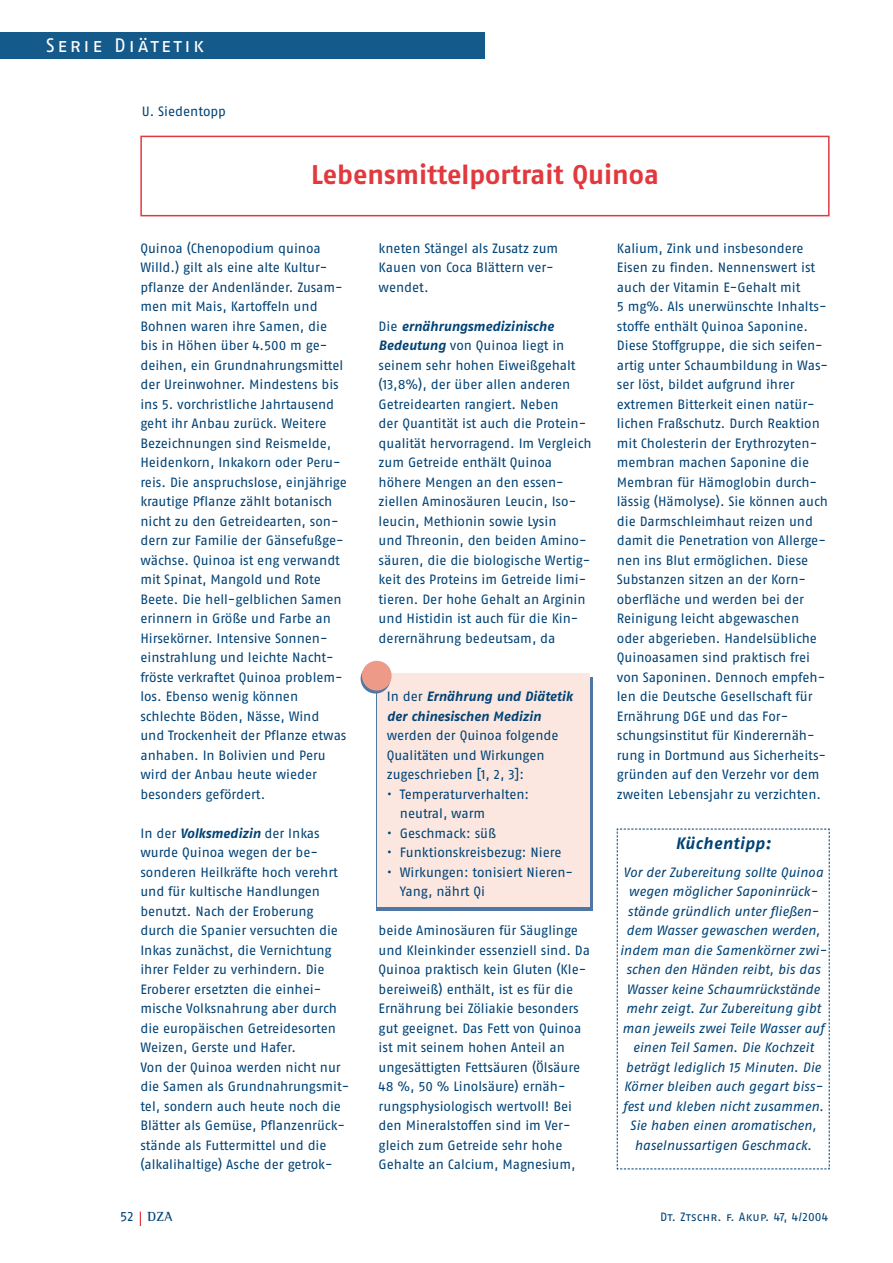
<style>
.page{position:relative;width:893px;height:1263px;background:#fff}
.page>*{position:absolute;margin:0;border:0;box-sizing:border-box;transform-origin:0 0}
.t1{font:27px "Fago No Bold Lf";color:#e1393e}
.t2{font:19.5px "Fago No Regular Lf Caps";letter-spacing:.135em;color:#fff}
.t3{font:italic 16.5px "Fago No Bold Lf";letter-spacing:.025em;color:#004275}
.t4{font:13.5px/19.5px "Fago No Regular LF";color:#004275}
.t5{font:italic 13.5px/19.5px "Fago No Regular Lf";color:#004275;text-align:center}
.t6{font:italic 13.5px/19.5px "Fago No Bold Lf";letter-spacing:-.005em;color:#004275}
.t7{font:700 13.5px "Rotis Semi Serif";color:#004275}
.t8{font:12px "Fago No Regular Lf Caps";letter-spacing:.005em;color:#004275}
.s1{font-family:"Fago No Bold Lf";font-style:italic}
.s2{font-family:"Fago No Regular LF";font-style:normal}
.s3{font-family:"Fago No Regular Lf Caps";font-weight:400}
</style>
<div class="page">
<div style="left:0;top:32px;width:485px;height:27px;background:#145a8a"></div>
<svg style="left:140px;top:1212px;width:1px;height:14px"></svg>
<svg style="left:616px;top:828px;width:214px;height:342px"></svg>
<div style="left:140px;top:136px;width:689px;height:80px;border:2px solid #e1393e"></div>
<svg style="left:377px;top:677px;width:215px;height:234px;background:#6787ab"></svg>
<div style="left:377px;top:673px;width:212px;height:234px;background:#fbe7df"></div>
<svg style="left:360px;top:664px;width:30px;height:30px"></svg>
<div style="left:362px;top:661px;width:29px;height:30px;background:#ee9a89;border-radius:50%"></div>
<h2 class="t2" style="left:46px;top:34px;width:160px">Serie Diätetik</h2>
<p class="t4" style="left:142px;top:103px;width:86px">U. Siedentopp</p>
<h1 class="t1" style="left:311px;top:164px;width:349px">Lebensmittelportrait Quinoa</h1>
<p class="t4" style="left:140px;top:239px;width:208px">Quinoa (Chenopodium quinoa<br>Willd.) gilt als eine alte Kultur&shy;pflanze der Andenländer. Zusam&shy;men mit Mais, Kartoffeln und<br>Bohnen waren ihre Samen, die bis in Höhen über 4.500 m ge&shy;deihen, ein Grundnahrungsmittel der Ureinwohner. Mindestens bis ins 5. vorchristliche Jahrtausend geht ihr Anbau zurück. Weitere<br>Bezeichnungen sind Reismelde,<br>Heidenkorn, Inkakorn oder Peru&shy;reis. Die anspruchslose, einjährige krautige Pflanze zählt botanisch nicht zu den Getreidearten, son&shy;dern zur Familie der Gänsefußge&shy;wächse. Quinoa ist eng verwandt mit Spinat, Mangold und Rote<br>Beete. Die hell-gelblichen Samen erinnern in Größe und Farbe an<br>Hirsekörner. Intensive Sonnen&shy;einstrahlung und leichte Nacht&shy;fröste verkraftet Quinoa problem&shy;los. Ebenso wenig können schlechte Böden, Nässe, Wind<br>und Trockenheit der Pflanze etwas anhaben. In Bolivien und Peru wird der Anbau heute wieder besonders gefördert.</p>
<p class="t4" style="left:140px;top:824px;width:210px">In der <span class="s1">Volksmedizin</span> der Inkas wurde Quinoa wegen der be&shy;sonderen Heilkräfte hoch verehrt und für kultische Handlungen benutzt. Nach der Eroberung durch die Spanier versuchten die<br>Inkas zunächst, die Vernichtung ihrer Felder zu verhindern. Die<br>Eroberer ersetzten die einhei&shy;mische Volksnahrung aber durch die europäischen Getreidesorten<br>Weizen, Gerste und Hafer.<br>Von der Quinoa werden nicht nur die Samen als Grundnahrungsmit&shy;tel, sondern auch heute noch die<br>Blätter als Gemüse, Pflanzenrück&shy;stände als Futtermittel und die (alkalihaltige) Asche der getrok-</p>
<p class="t4" style="left:378px;top:239px;width:181px">kneten Stängel als Zusatz zum<br>Kauen von Coca Blättern ver&shy;wendet.</p>
<p class="t6" style="left:378px;top:317px;width:176px"><span class="s2">Die</span> ernährungsmedizinische</p>
<p class="t4" style="left:378px;top:337px;width:214px"><span class="s1">Bedeutung</span> von Quinoa liegt in seinem sehr hohen Eiweißgehalt (13,8%), der über allen anderen<br>Getreidearten rangiert. Neben<br>der Quantität ist auch die Protein&shy;qualität hervorragend. Im Vergleich zum Getreide enthält Quinoa höhere Mengen an den essen&shy;ziellen Aminosäuren Leucin, Iso&shy;leucin, Methionin sowie Lysin<br>und Threonin, den beiden Amino&shy;säuren, die die biologische Wertig&shy;keit des Proteins im Getreide limi&shy;tieren. Der hohe Gehalt an Arginin und Histidin ist auch für die Kin&shy;derernährung bedeutsam, da</p>
<p class="t6" style="left:387px;top:688px;width:187px"><span class="s2">In der</span> Ernährung und Diätetik der chinesischen Medizin</p>
<p class="t4" style="left:387px;top:727px;width:173px">werden der Quinoa folgende<br>Qualitäten und Wirkungen zugeschrieben [1, 2, 3]:</p>
<p class="t4" style="left:400px;top:785px;width:131px;text-indent:-13px">• Temperaturverhalten: neutral, warm</p>
<p class="t4" style="left:387px;top:824px;width:111px">• Geschmack: süß</p>
<p class="t4" style="left:387px;top:844px;width:176px">• Funktionskreisbezug: Niere</p>
<p class="t4" style="left:400px;top:863px;width:175px;text-indent:-13px">• Wirkungen: tonisiert Nieren-<br>Yang, nährt Qi</p>
<p class="t4" style="left:378px;top:922px;width:213px">beide Aminosäuren für Säuglinge und Kleinkinder essenziell sind. Da Quinoa praktisch kein Gluten (Kle&shy;bereiweiß) enthält, ist es für die Ernährung bei Zöliakie besonders gut geeignet. Das Fett von Quinoa ist mit seinem hohen Anteil an ungesättigten Fettsäuren (Ölsäure 48 %, 50 % Linolsäure) ernäh&shy;rungsphysiologisch wertvoll! Bei den Mineralstoffen sind im Ver&shy;gleich zum Getreide sehr hohe Gehalte an Calcium, Magnesium,</p>
<p class="t4" style="left:617px;top:239px;width:213px">Kalium, Zink und insbesondere<br>Eisen zu finden. Nennenswert ist auch der Vitamin E-Gehalt mit<br>5 mg%. Als unerwünschte Inhalts&shy;stoffe enthält Quinoa Saponine.<br>Diese Stoffgruppe, die sich seifen&shy;artig unter Schaumbildung in Was&shy;ser löst, bildet aufgrund ihrer extremen Bitterkeit einen natür&shy;lichen Fraßschutz. Durch Reaktion mit Cholesterin der Erythrozyten&shy;membran machen Saponine die<br>Membran für Hämoglobin durch&shy;lässig (Hämolyse). Sie können auch die Darmschleimhaut reizen und damit die Penetration von Allerge&shy;nen ins Blut ermöglichen. Diese<br>Substanzen sitzen an der Korn&shy;oberfläche und werden bei der<br>Reinigung leicht abgewaschen oder abgerieben. Handelsübliche<br>Quinoasamen sind praktisch frei von Saponinen. Dennoch empfeh&shy;len die Deutsche Gesellschaft für<br>Ernährung DGE und das For&shy;schungsinstitut für Kinderernäh&shy;rung in Dortmund aus Sicherheits&shy;gründen auf den Verzehr vor dem zweiten Lebensjahr zu verzichten.</p>
<p class="t3" style="left:675px;top:837px;width:97px">Küchentipp:</p>
<p class="t5" style="left:619px;top:863px;width:208px">Vor der Zubereitung sollte Quinoa wegen möglicher Saponinrück&shy;stände gründlich unter fließen&shy;dem Wasser gewaschen werden, indem man die Samenkörner zwi&shy;schen den Händen reibt, bis das<br>Wasser keine Schaumrückstände mehr zeigt. Zur Zubereitung gibt man jeweils zwei Teile Wasser auf einen Teil Samen. Die Kochzeit beträgt lediglich 15 Minuten. Die<br>Körner bleiben auch gegart biss&shy;fest und kleben nicht zusammen.<br>Sie haben einen aromatischen, haselnussartigen Geschmack.</p>
<p class="t7" style="left:120px;top:1211px;width:54px"><span class="s3">52</span> DZA</p>
<p class="t8" style="left:660px;top:1209px;width:170px">Dt. Ztschr. f. Akup. 47, 4/2004</p>
</div>
